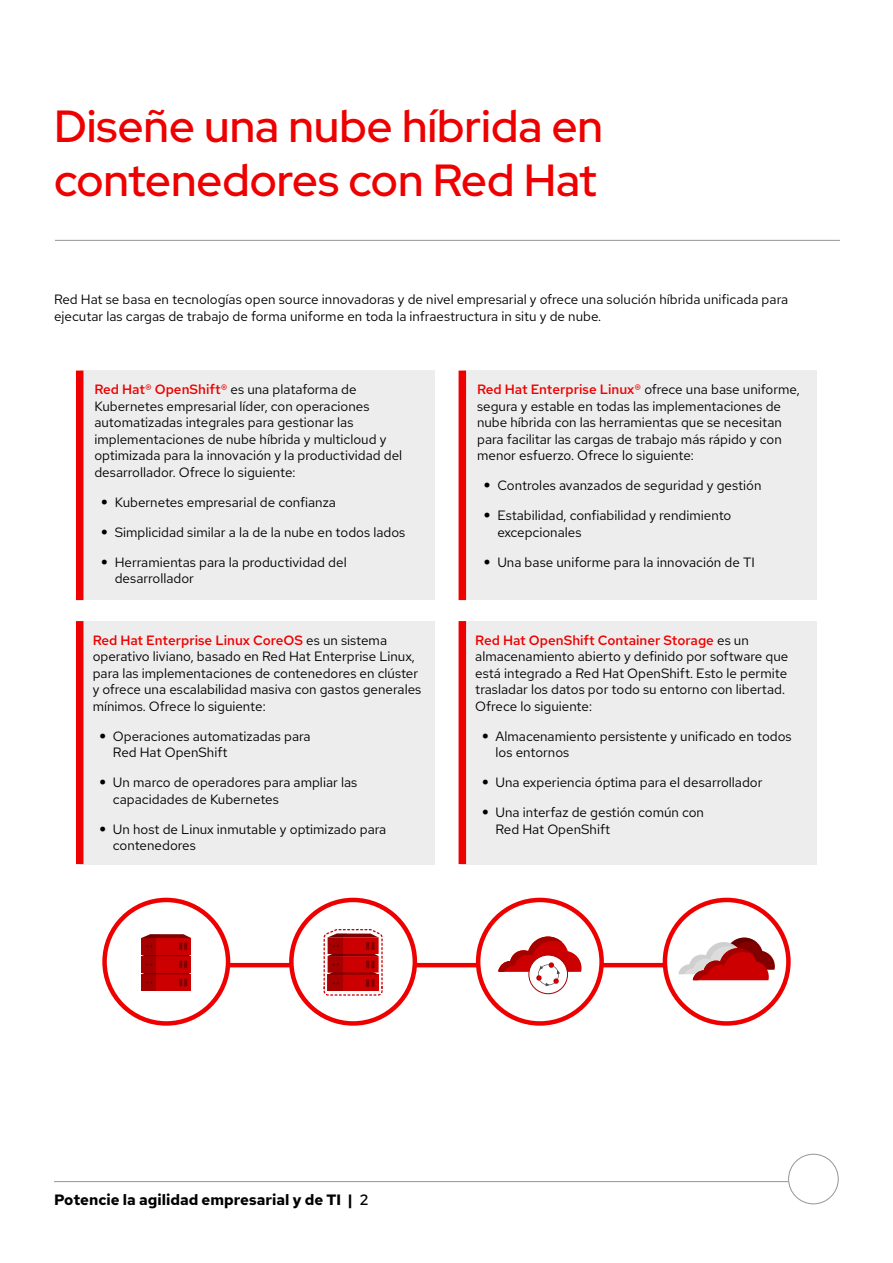
<style>
.page{position:relative;width:893px;height:1263px;background:#fff}
.page>*{position:absolute;margin:0;border:0;box-sizing:border-box;transform-origin:0 0}
.t1{font:500 45px/54px "Red Hat Display";color:#e00}
.t2{font:700 15px "Red Hat Text";color:#000}
.t3{font:13.5px/16.5px "Red Hat Text";color:#000}
.s1{font-weight:500;color:#e00}
.s2{font-family:"Interstate";font-weight:700}
.s3{font-weight:500}
</style>
<div class="page">
<hr style="left:54px;top:1181px;width:734px;height:1px;background:#939598">
<div style="left:788px;top:1154px;width:51px;height:50px;border:1px solid #939598;border-radius:50%"></div>
<hr style="left:55px;top:240px;width:785px;height:1px;background:#939598">
<div style="left:80px;top:371px;width:354px;height:229px;background:#ededed"></div>
<div style="left:76px;top:371px;width:7px;height:229px;background:#e00"></div>
<div style="left:462px;top:371px;width:355px;height:229px;background:#ededed"></div>
<div style="left:459px;top:371px;width:7px;height:229px;background:#e00"></div>
<div style="left:80px;top:621px;width:354px;height:243px;background:#ededed"></div>
<div style="left:76px;top:621px;width:7px;height:243px;background:#e00"></div>
<div style="left:462px;top:621px;width:355px;height:243px;background:#ededed"></div>
<div style="left:459px;top:621px;width:7px;height:243px;background:#e00"></div>
<hr style="left:227px;top:963px;width:439px;height:4px;background:#e00">
<div style="left:102px;top:898px;width:128px;height:128px;border:4px solid #e00;border-radius:50%"></div>
<div style="left:478px;top:900px;width:124px;height:123px;background:#fff;border-radius:50%"></div>
<div style="left:476px;top:898px;width:128px;height:128px;border:4px solid #e00;border-radius:50%"></div>
<div style="left:663px;top:898px;width:128px;height:128px;border:4px solid #e00;border-radius:50%"></div>
<div style="left:291px;top:900px;width:124px;height:123px;background:#fff;border-radius:50%"></div>
<div style="left:289px;top:898px;width:128px;height:128px;border:4px solid #e00;border-radius:50%"></div>
<div style="left:141px;top:974px;width:50px;height:16px;background:#c00"></div>
<div style="left:141px;top:974px;width:15px;height:16px;background:#a70000"></div>
<svg style="left:141px;top:934px;width:50px;height:52px"></svg>
<div style="left:528px;top:955px;width:40px;height:39px;border:1px solid #a30000;border-radius:50%"></div>
<svg style="left:498px;top:936px;width:83px;height:50px"></svg>
<svg style="left:678px;top:937px;width:97px;height:43px"></svg>
<svg style="left:324px;top:929px;width:59px;height:67px"></svg>
<h1 class="t1" style="left:54px;top:98px;width:551px">Diseñe una nube híbrida en contenedores con Red Hat</h1>
<p class="t3" style="left:54px;top:291px;width:736px">Red Hat se basa en tecnologías open source innovadoras y de nivel empresarial y ofrece una solución híbrida unificada para ejecutar las cargas de trabajo de forma uniforme en toda la infraestructura in situ y de nube.</p>
<p class="t3" style="left:94px;top:381px;width:309px"><span class="s1">Red Hat® OpenShift®</span> es una plataforma de Kubernetes empresarial líder, con operaciones automatizadas integrales para gestionar las implementaciones de nube híbrida y multicloud y optimizada para la innovación y la productividad del desarrollador. Ofrece lo siguiente:</p>
<p class="t3" style="left:101px;top:494px;width:236px"><span class="s2">•</span> Kubernetes empresarial de confianza</p>
<p class="t3" style="left:101px;top:524px;width:306px"><span class="s2">•</span> Simplicidad similar a la de la nube en todos lados</p>
<p class="t3" style="left:115px;top:554px;width:233px;text-indent:-14px"><span class="s2">•</span> Herramientas para la productividad del desarrollador</p>
<p class="t3" style="left:93px;top:632px;width:330px"><span class="s1">Red Hat Enterprise Linux CoreOS</span> es un sistema operativo liviano, basado en Red Hat Enterprise Linux, para las implementaciones de contenedores en clúster y ofrece una escalabilidad masiva con gastos generales mínimos. Ofrece lo siguiente:</p>
<p class="t3" style="left:113px;top:727px;width:199px;text-indent:-14px"><span class="s2">•</span> Operaciones automatizadas para<br>Red Hat OpenShift</p>
<p class="t3" style="left:113px;top:774px;width:246px;text-indent:-14px"><span class="s2">•</span> Un marco de operadores para ampliar las capacidades de Kubernetes</p>
<p class="t3" style="left:113px;top:820px;width:275px;text-indent:-14px"><span class="s2">•</span> Un host de Linux inmutable y optimizado para contenedores</p>
<p class="t3" style="left:477px;top:381px;width:324px"><span class="s1">Red Hat Enterprise Linux®</span> ofrece una base uniforme, segura y estable en todas las implementaciones de nube híbrida con las herramientas que se necesitan para facilitar las cargas de trabajo más rápido y con menor esfuerzo. Ofrece lo siguiente:</p>
<p class="t3" style="left:484px;top:477px;width:279px"><span class="s2">•</span> Controles avanzados de seguridad y gestión</p>
<p class="t3" style="left:497px;top:507px;width:236px;text-indent:-14px"><span class="s2">•</span> Estabilidad, confiabilidad y rendimiento excepcionales</p>
<p class="t3" style="left:484px;top:554px;width:272px"><span class="s2">•</span> Una base uniforme para la innovación de TI</p>
<p class="t3" style="left:475px;top:632px;width:314px"><span class="s1">Red Hat OpenShift Container Storage</span> es un almacenamiento abierto y definido por software que está integrado a Red Hat OpenShift. Esto le permite trasladar los datos por todo su entorno con libertad.<br>Ofrece lo siguiente:</p>
<p class="t3" style="left:496px;top:727px;width:298px;text-indent:-14px"><span class="s2">•</span> Almacenamiento persistente y unificado en todos los entornos</p>
<p class="t3" style="left:482px;top:774px;width:282px"><span class="s2">•</span> Una experiencia óptima para el desarrollador</p>
<p class="t3" style="left:496px;top:804px;width:210px;text-indent:-14px"><span class="s2">•</span> Una interfaz de gestión común con<br>Red Hat OpenShift</p>
<p class="t2" style="left:54px;top:1190px;width:316px">Potencie la agilidad empresarial y de TI | <span class="s3">2</span></p>
</div>
